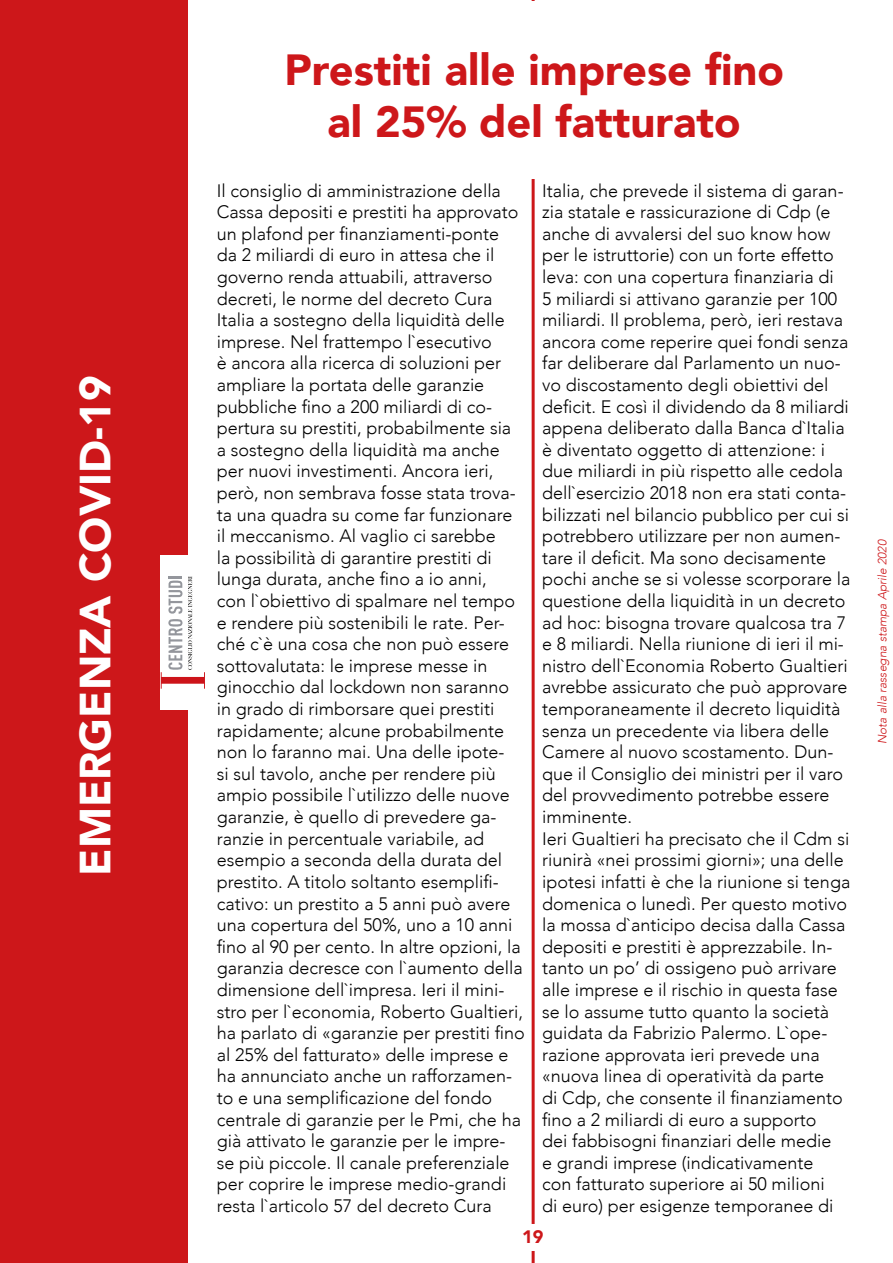
<style>
.page{position:relative;width:893px;height:1263px;background:#fff}
.page>*{position:absolute;margin:0;border:0;box-sizing:border-box;transform-origin:0 0}
.t1{font:900 43.5px/52.2px "Avenir";color:#cd171a;text-align:center}
.t2{font:900 43.5px "Avenir";color:#fff}
.t3{font:300 18px/21.6px "Avenir";color:#000}
.t4{font:900 18px "Avenir";color:#cd171a}
.t5{font:italic 300 12px "Avenir";color:#cd171a}
</style>
<div class="page">
<hr style="left:532px;top:0;width:3px;height:1263px;background:#cd171a">
<div style="left:0;top:0;width:188px;height:1263px;background:#cd171a"></div>
<div style="left:516px;top:1225px;width:33px;height:25px;background:#fff"></div>
<div style="left:489px;top:1px;width:72px;height:12px;background:#fff"></div>
<div style="left:499px;top:167px;width:73px;height:12px;background:#fff"></div>
<div style="left:161px;top:555px;width:56px;height:155px;background:#fff"></div>
<svg style="left:161px;top:576px;width:44px;height:113px"></svg>
<div style="left:220px;top:13px;width:629px;height:153px;background:#fff"></div>
<h1 class="t2" style="left:58px;top:876px;width:502px;rotate:-90deg">EMERGENZA COVID-19</h1>
<h1 class="t1" style="left:284px;top:43px;width:501px">Prestiti alle imprese fino al 25% del fatturato</h1>
<p class="t3" style="left:217px;top:180px;width:309px">Il consiglio di amministrazione della Cassa depositi e prestiti ha approvato un plafond per finanziamenti-ponte<br>da 2 miliardi di euro in attesa che il governo renda attuabili, attraverso decreti, le norme del decreto Cura Italia a sostegno della liquidità delle imprese. Nel frattempo l`esecutivo<br>è ancora alla ricerca di soluzioni per ampliare la portata delle garanzie pubbliche fino a 200 miliardi di co&shy;pertura su prestiti, probabilmente sia a sostegno della liquidità ma anche per nuovi investimenti. Ancora ieri, però, non sembrava fosse stata trova&shy;ta una quadra su come far funzionare il meccanismo. Al vaglio ci sarebbe<br>la possibilità di garantire prestiti di lunga durata, anche fino a io anni,<br>con l`obiettivo di spalmare nel tempo e rendere più sostenibili le rate. Per&shy;ché c`è una cosa che non può essere sottovalutata: le imprese messe in ginocchio dal lockdown non saranno in grado di rimborsare quei prestiti rapidamente; alcune probabilmente non lo faranno mai. Una delle ipote-<br>si sul tavolo, anche per rendere più ampio possibile l`utilizzo delle nuove garanzie, è quello di prevedere ga&shy;ranzie in percentuale variabile, ad esempio a seconda della durata del prestito. A titolo soltanto esemplifi&shy;cativo: un prestito a 5 anni può avere una copertura del 50%, uno a 10 anni fino al 90 per cento. In altre opzioni, la garanzia decresce con l`aumento della dimensione dell`impresa. Ieri il mini&shy;stro per l`economia, Roberto Gualtieri, ha parlato di «garanzie per prestiti fino al 25% del fatturato» delle imprese e ha annunciato anche un rafforzamen&shy;to e una semplificazione del fondo centrale di garanzie per le Pmi, che ha già attivato le garanzie per le impre&shy;se più piccole. Il canale preferenziale per coprire le imprese medio-grandi resta l`articolo 57 del decreto Cura</p>
<p class="t3" style="left:542px;top:180px;width:310px">Italia, che prevede il sistema di garan&shy;zia statale e rassicurazione di Cdp (e anche di avvalersi del suo know how per le istruttorie) con un forte effetto leva: con una copertura finanziaria di<br>5 miliardi si attivano garanzie per 100 miliardi. Il problema, però, ieri restava ancora come reperire quei fondi senza far deliberare dal Parlamento un nuo&shy;vo discostamento degli obiettivi del deficit. E così il dividendo da 8 miliardi appena deliberato dalla Banca d`Italia è diventato oggetto di attenzione: i due miliardi in più rispetto alle cedola dell`esercizio 2018 non era stati conta&shy;bilizzati nel bilancio pubblico per cui si potrebbero utilizzare per non aumen&shy;tare il deficit. Ma sono decisamente pochi anche se si volesse scorporare la questione della liquidità in un decreto ad hoc: bisogna trovare qualcosa tra 7 e 8 miliardi. Nella riunione di ieri il mi&shy;nistro dell`Economia Roberto Gualtieri avrebbe assicurato che può approvare temporaneamente il decreto liquidità senza un precedente via libera delle Camere al nuovo scostamento. Dun&shy;que il Consiglio dei ministri per il varo del provvedimento potrebbe essere imminente.<br>Ieri Gualtieri ha precisato che il Cdm si riunirà «nei prossimi giorni»; una delle ipotesi infatti è che la riunione si tenga domenica o lunedì. Per questo motivo la mossa d`anticipo decisa dalla Cassa depositi e prestiti è apprezzabile. In&shy;tanto un po’ di ossigeno può arrivare alle imprese e il rischio in questa fase se lo assume tutto quanto la società guidata da Fabrizio Palermo. L`ope&shy;razione approvata ieri prevede una «nuova linea di operatività da parte<br>di Cdp, che consente il finanziamento fino a 2 miliardi di euro a supporto<br>dei fabbisogni finanziari delle medie<br>e grandi imprese (indicativamente<br>con fatturato superiore ai 50 milioni<br>di euro) per esigenze temporanee di</p>
<p class="t4" style="left:522px;top:1222px;width:23px">19</p>
<p class="t5" style="left:875px;top:744px;width:206px;rotate:-90deg">Nota alla rassegna stampa Aprile 2020</p>
</div>
